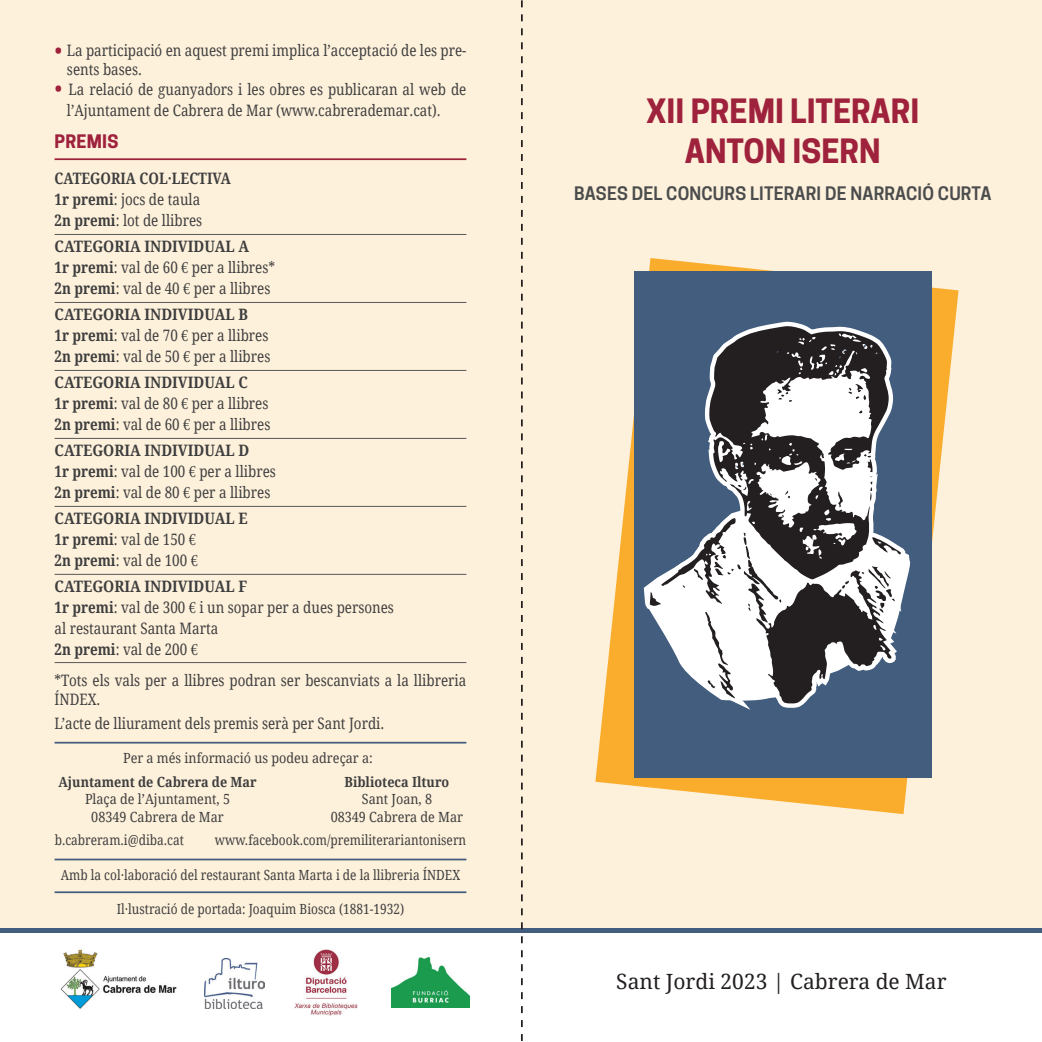
<style>
.page{position:relative;width:1042px;height:1042px;background:#fff}
.page>*{position:absolute;margin:0;border:0;box-sizing:border-box;transform-origin:0 0}
.t1{font:700 31.5px/40.2px "Cooper Hewitt";color:#9f223d;text-align:center}
.t2{font:21px "Droid Serif";color:#231f20}
.t3{font:600 17.5px "Cooper Hewitt";letter-spacing:.01em;color:#4b4c4d}
.t4{font:700 17.5px "Cooper Hewitt";letter-spacing:.015em;color:#9f223d}
.t5{font:15.75px/21px "Droid Serif";color:#3e3e3f;scale:.85 1}
.t6{font:700 15.75px/21px "Droid Serif";color:#3e3e3f;scale:.85 1}
.t7{font:700 15.75px/21px "Droid Serif";color:#3e3e3f;scale:.9 1}
.t8{font:14px "Droid Serif";color:#3e3e3f;scale:.85 1}
.t9{font:14px/17.5px "Droid Serif";color:#3e3e3f;text-align:center;scale:.9 1}
.t10{font:700 14px "Droid Serif";color:#3e3e3f;scale:.9 1}
.s1{font-style:italic;font-size:21px;color:#9f223d}
.s2{font-weight:400}
.s3{font-weight:700}
.s4{font-family:"Minion Pro";font-size:17.5px}
.s5{font-family:"Minion Pro";font-weight:400;font-size:17.5px}
</style>
<div class="page">
<div style="left:0;top:0;width:1042px;height:930px;background:#fef1db"></div>
<hr style="left:0;top:928px;width:1042px;height:4px;background:#425d7d">
<svg style="left:595px;top:258px;width:363px;height:529px"></svg>
<img style="left:392px;top:957px;width:77px;height:50px">
<img style="left:60px;top:949px;width:117px;height:60px">
<img style="left:204px;top:959px;width:61px;height:49px">
<img style="left:294px;top:949px;width:64px;height:67px">
<div style="left:634px;top:271px;width:297px;height:506px;background:#425d7d"></div>
<svg style="left:698px;top:258px;width:201px;height:65px"></svg>
<svg style="left:639px;top:323px;width:274px;height:610px"></svg>
<hr style="left:55px;top:158px;width:411px;height:2px;background:#9f223d">
<hr style="left:55px;top:234px;width:411px;height:1px;background:#57585a">
<hr style="left:55px;top:302px;width:411px;height:1px;background:#57585a">
<hr style="left:55px;top:370px;width:411px;height:1px;background:#57585a">
<hr style="left:55px;top:438px;width:411px;height:1px;background:#57585a">
<hr style="left:55px;top:506px;width:411px;height:1px;background:#57585a">
<hr style="left:55px;top:574px;width:411px;height:1px;background:#57585a">
<hr style="left:55px;top:662px;width:411px;height:1px;background:#57585a">
<svg style="left:521px;top:0;width:2px;height:1041px"></svg>
<hr style="left:55px;top:742px;width:411px;height:1px;background:#425d7d">
<hr style="left:55px;top:858px;width:411px;height:2px;background:#425d7d">
<hr style="left:55px;top:891px;width:411px;height:2px;background:#425d7d">
<p class="t5" style="left:67px;top:41px;width:471px;line-height:19.6px;text-indent:-12px"><span class="s1">•</span> La participació en aquest premi implica l’acceptació de les pre&shy;sents bases.</p>
<p class="t5" style="left:67px;top:79px;width:471px;text-indent:-12px"><span class="s1">•</span> La relació de guanyadors i les obres es publicaran al web de l’Ajuntament de Cabrera de Mar (www.cabrerademar.cat).</p>
<p class="t4" style="left:55px;top:131px;width:65px">PREMIS</p>
<p class="t6" style="left:55px;top:168px;width:209px">CATEGORIA COL·LECTIVA<br>1r premi<span class="s2">: jocs de taula<br></span>2n premi<span class="s2">: lot de llibres</span></p>
<p class="t5" style="left:55px;top:236px;width:261px"><span class="s3">CATEGORIA INDIVIDUAL A<br>1r premi</span>: val de 60 <span class="s4">€</span> per a llibres*<br><span class="s3">2n premi</span>: val de 40 <span class="s4">€</span> per a llibres</p>
<p class="t5" style="left:55px;top:304px;width:255px"><span class="s3">CATEGORIA INDIVIDUAL B<br>1r premi</span>: val de 70 <span class="s4">€</span> per a llibres<br><span class="s3">2n premi</span>: val de 50 <span class="s4">€</span> per a llibres</p>
<p class="t5" style="left:55px;top:372px;width:255px"><span class="s3">CATEGORIA INDIVIDUAL C<br>1r premi</span>: val de 80 <span class="s4">€</span> per a llibres<br><span class="s3">2n premi</span>: val de 60 <span class="s4">€</span> per a llibres</p>
<p class="t5" style="left:55px;top:440px;width:262px"><span class="s3">CATEGORIA INDIVIDUAL D<br>1r premi</span>: val de 100 <span class="s4">€</span> per a llibres<br><span class="s3">2n premi</span>: val de 80 <span class="s4">€</span> per a llibres</p>
<p class="t7" style="left:55px;top:508px;width:216px">CATEGORIA INDIVIDUAL E<br>1r premi<span class="s2">: val de 150</span> <span class="s5">€<br></span>2n premi<span class="s2">: val de 100</span> <span class="s5">€</span></p>
<p class="t5" style="left:55px;top:576px;width:401px"><span class="s3">CATEGORIA INDIVIDUAL F<br>1r premi</span>: val de 300 <span class="s4">€</span> i un sopar per a dues persones al restaurant Santa Marta<br><span class="s3">2n premi</span>: val de 200 <span class="s4">€</span></p>
<p class="t5" style="left:55px;top:671px;width:486px;line-height:19.2px">*Tots els vals per a llibres podran ser bescanviats a la llibreria<br>ÍNDEX.</p>
<p class="t5" style="left:55px;top:713px;width:389px">L’acte de lliurament dels premis serà per Sant Jordi.</p>
<p class="t9" style="left:123px;top:749px;width:279px">Per a més informació us podeu adreçar a:</p>
<p class="t10" style="left:58px;top:773px;width:222px">Ajuntament de Cabrera de Mar</p>
<p class="t9" style="left:85px;top:790px;width:163px">Plaça de l’Ajuntament, 5<br>08349 Cabrera de Mar</p>
<p class="t10" style="left:344px;top:773px;width:118px">Biblioteca Ilturo</p>
<p class="t9" style="left:331px;top:790px;width:149px">Sant Joan, 8<br>08349 Cabrera de Mar</p>
<p class="t8" style="left:55px;top:832px;width:154px">b.cabreram.i@diba.cat</p>
<p class="t8" style="left:215px;top:832px;width:297px">www.facebook.com/premiliterariantonisern</p>
<p class="t8" style="left:61px;top:867px;width:471px">Amb la col·laboració del restaurant Santa Marta i de la llibreria ÍNDEX</p>
<p class="t8" style="left:117px;top:901px;width:340px">Il·lustració de portada: Joaquim Biosca (1881-1932)</p>
<h1 class="t1" style="left:646px;top:91px;width:274px">XII PREMI LITERARI<br>ANTON ISERN</h1>
<p class="t3" style="left:574px;top:183px;width:419px">BASES DEL CONCURS LITERARI DE NARRACIÓ CURTA</p>
<h2 class="t2" style="left:616px;top:969px;width:332px">Sant Jordi 2023 | Cabrera de Mar</h2>
</div>
